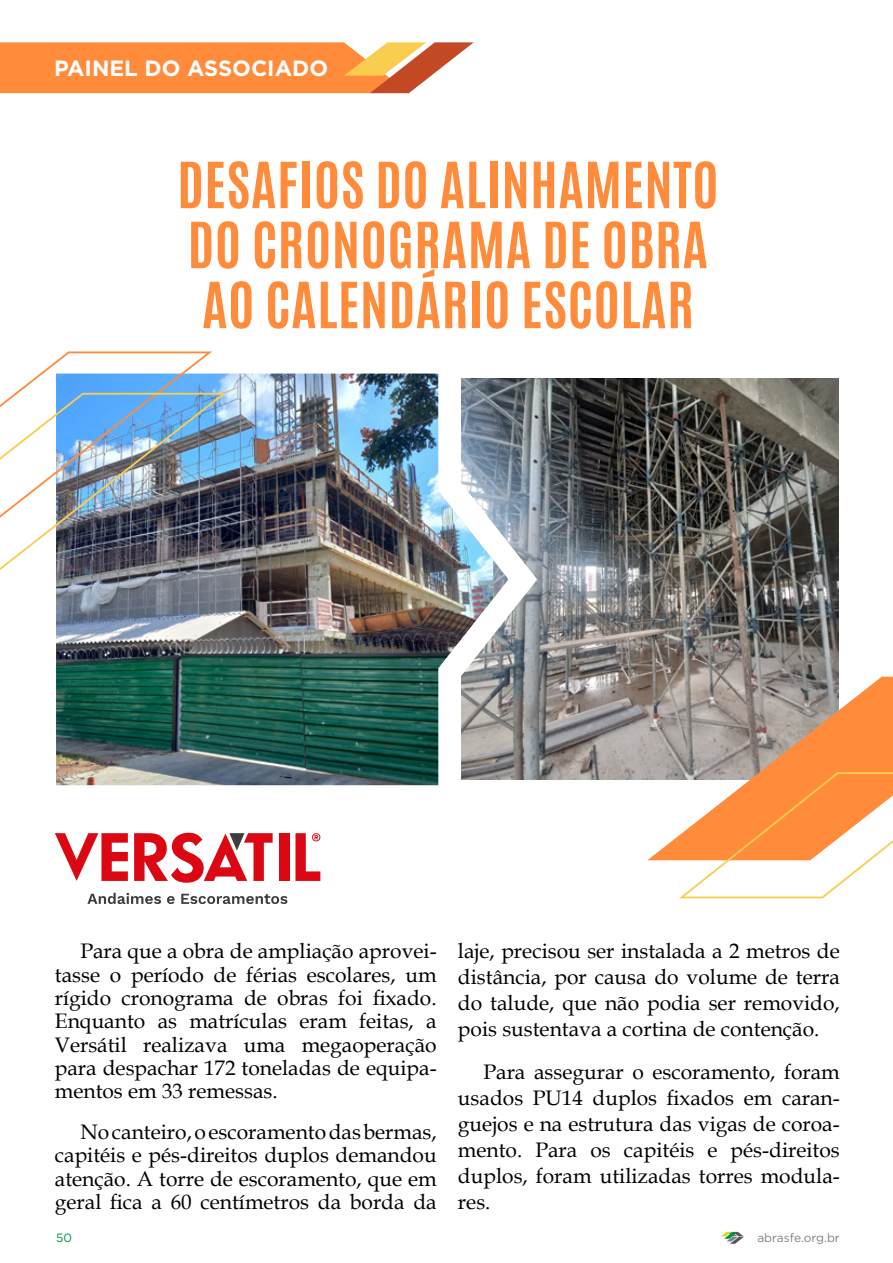
<style>
.page{position:relative;width:893px;height:1263px;background:#fff}
.page>*{position:absolute;margin:0;border:0;box-sizing:border-box;transform-origin:0 0}
.t1{font:700 54px/60px "Antonio";letter-spacing:.01em;color:#ff8b3b}
.t2{font:700 22.05px "Gotham";color:#fff}
.t3{font:21px/23.4px "Book Antiqua";color:#000;text-align:justify}
.t4{font:12px "Gotham";color:#808285}
.t5{font:12px "Gotham";color:#009145}
</style>
<div class="page">
<svg style="left:721px;top:1232px;width:23px;height:12px"></svg>
<div style="left:279px;top:833px;width:10px;height:48px;background:#db0814"></div>
<svg style="left:134px;top:833px;width:139px;height:50px"></svg>
<svg style="left:55px;top:833px;width:73px;height:48px"></svg>
<svg style="left:87px;top:893px;width:74px;height:11px"></svg>
<svg style="left:167px;top:896px;width:8px;height:8px"></svg>
<svg style="left:181px;top:894px;width:106px;height:10px"></svg>
<svg style="left:295px;top:833px;width:25px;height:48px"></svg>
<img style="left:554px;top:379px;width:285px;height:401px">
<img style="left:56px;top:373px;width:498px;height:413px">
<svg style="left:647px;top:677px;width:246px;height:222px"></svg>
<img style="left:0;top:351px;width:229px;height:229px">
<svg style="left:0;top:42px;width:474px;height:51px;background:#f9944d"></svg>
<p class="t2" style="left:54px;top:54px;width:276px">PAINEL DO ASSOCIADO</p>
<h1 class="t1" style="left:177px;top:156px;width:543px">DESAFIOS DO ALINHAMENTO<br>DO CRONOGRAMA DE OBRA<br>AO CALENDÁRIO ESCOLAR</h1>
<p class="t3" style="left:55px;top:939px;width:383px;text-indent:26px">Para que a obra de ampliação aprovei&shy;tasse o período de férias escolares, um rígido cronograma de obras foi fixado.<br>Enquanto as matrículas eram feitas, a Versátil realizava uma megaoperação para despachar 172 toneladas de equipa&shy;mentos em 33 remessas.</p>
<p class="t3" style="left:55px;top:1119px;width:383px;text-indent:26px">No canteiro, o escoramento das bermas, capitéis e pés-direitos duplos demandou atenção. A torre de escoramento, que em geral fica a 60 centímetros da borda da</p>
<p class="t3" style="left:458px;top:938px;width:383px;line-height:26px">laje, precisou ser instalada a 2 metros de distância, por causa do volume de terra do talude, que não podia ser removido, pois sustentava a cortina de contenção.</p>
<p class="t3" style="left:458px;top:1058px;width:383px;line-height:26px;text-indent:26px">Para assegurar o escoramento, foram usados PU14 duplos fixados em caran&shy;guejos e na estrutura das vigas de coroa&shy;mento. Para os capitéis e pés-direitos duplos, foram utilizadas torres modula&shy;res.</p>
<p class="t5" style="left:56px;top:1229px;width:17px">50</p>
<p class="t4" style="left:757px;top:1229px;width:84px">abrasfe.org.br</p>
</div>
